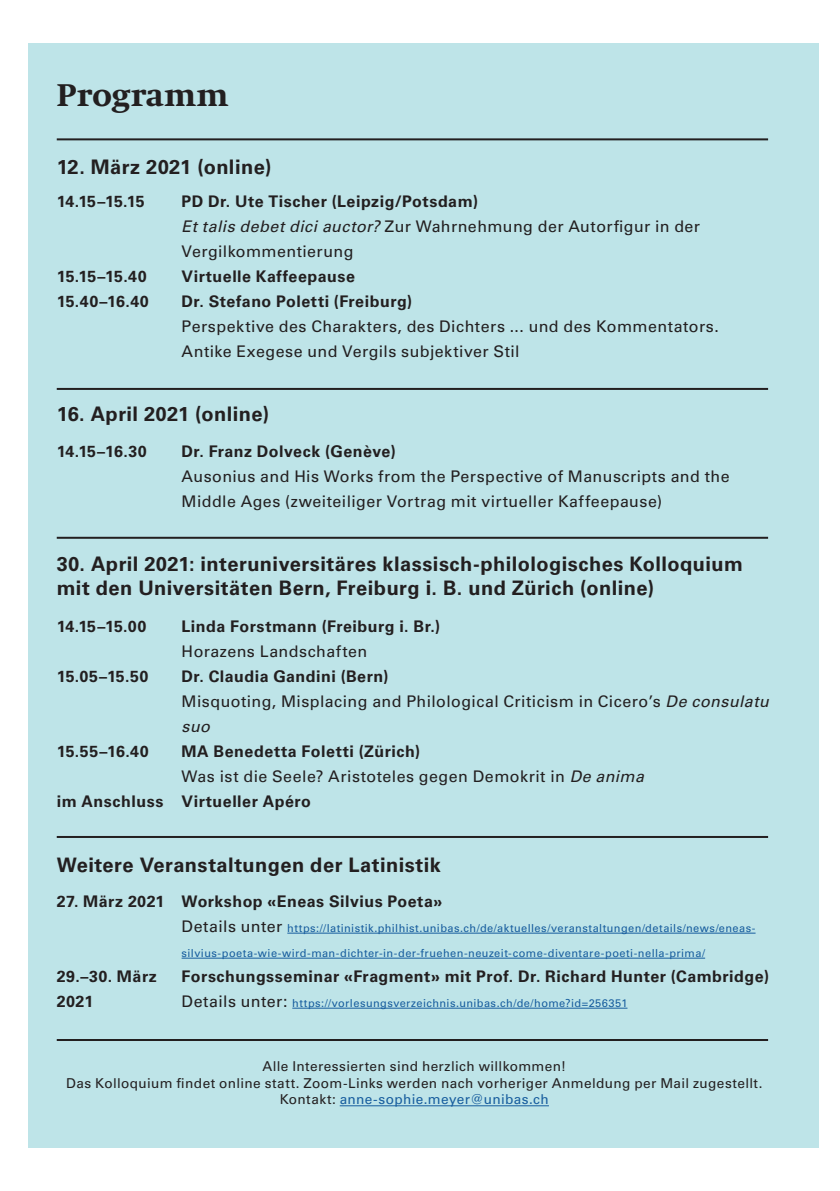
<style>
.page{position:relative;width:840px;height:1191px;background:#fff}
.page>*{position:absolute;margin:0;border:0;box-sizing:border-box;transform-origin:0 0}
.Swift_Bold_16_18{font:700 32px "Swift Neue LT Pro";letter-spacing:.025em;color:#231f20}
.Swift_Bold_16_18-2{font:700 20px/24px "Univers LT Std";letter-spacing:.02em;color:#231f20}
.Univers_Bold_8_5_12{font:16px/25px "Univers LT Std";letter-spacing:.025em;color:#231f20}
.Univers_Bold_8_5_12-2{font:700 16px/25px "Univers LT Std";letter-spacing:.03em;color:#231f20}
.Univers_Roman_8_5_12{font:700 16px "Univers LT Std";letter-spacing:.02em;color:#231f20}
.Univers_Roman__6_5_8{font:13.6px "Univers LT Std";letter-spacing:.03em;color:#231f20}
.Univers_Roman__6_5_8-2{font:13.6px "Univers LT Std";letter-spacing:.025em;color:#175d9e}
.Univers_Bold_8_5_12-3{font:11px "Univers LT Std";letter-spacing:.04em;color:#175d9e}
.s1{font-style:italic}
.s2{font-size:16px;color:#231f20}
.s3{color:#231f20}
</style>
<div class="page">
<div style="left:28px;top:43px;width:790px;height:1104px;background:#bee4e8"></div>
<hr style="left:287px;top:932px;width:468px;height:1px;background:#175d9e">
<hr style="left:181px;top:957px;width:523px;height:1px;background:#175d9e">
<hr style="left:292px;top:1007px;width:335px;height:1px;background:#175d9e">
<hr style="left:339px;top:1105px;width:209px;height:1px;background:#175d9e">
<hr style="left:57px;top:1039px;width:710px;height:2px;background:#231f20">
<hr style="left:57px;top:836px;width:710px;height:2px;background:#231f20">
<hr style="left:57px;top:537px;width:710px;height:2px;background:#231f20">
<hr style="left:57px;top:388px;width:710px;height:2px;background:#231f20">
<hr style="left:57px;top:138px;width:710px;height:2px;background:#231f20">
<p class="Swift_Bold_16_18" style="left:57px;top:76px;width:173px">Programm</p>
<p class="Swift_Bold_16_18-2" style="left:57px;top:155px;width:216px">12. März 2021 (online)</p>
<p class="Univers_Bold_8_5_12-2" style="left:57px;top:189px;width:89px">14.15–15.15</p>
<p class="Univers_Bold_8_5_12-2" style="left:57px;top:264px;width:91px">15.15–15.40</p>
<p class="Univers_Roman_8_5_12" style="left:57px;top:292px;width:93px">15.40–16.40</p>
<p class="Univers_Bold_8_5_12-2" style="left:181px;top:189px;width:298px">PD Dr. Ute Tischer (Leipzig/Potsdam)</p>
<p class="Univers_Bold_8_5_12" style="left:181px;top:214px;width:519px"><span class="s1">Ettalis debetdiciauctor?</span> Zur Wahrnehmung der Autorfigur in der<br>Vergilkommentierung</p>
<p class="Univers_Bold_8_5_12-2" style="left:181px;top:264px;width:175px">Virtuelle Kaffeepause</p>
<p class="Univers_Bold_8_5_12-2" style="left:181px;top:289px;width:232px">Dr. Stefano Poletti (Freiburg)</p>
<p class="Univers_Bold_8_5_12" style="left:181px;top:314px;width:538px">Perspektive des Charakters, des Dichters ... und des Kommentators.<br>Antike Exegese und Vergils subjektiver Stil</p>
<p class="Swift_Bold_16_18-2" style="left:57px;top:402px;width:214px">16. April 2021 (online)</p>
<p class="Univers_Bold_8_5_12-2" style="left:57px;top:439px;width:91px">14.15–16.30</p>
<p class="Univers_Bold_8_5_12-2" style="left:181px;top:439px;width:215px">Dr. Franz Dolveck (Genève)</p>
<p class="Univers_Bold_8_5_12" style="left:181px;top:464px;width:549px">Ausonius and His Works from the Perspective of Manuscripts and the<br>Middle Ages (zweiteiliger Vortrag mit virtueller Kaffeepause)</p>
<p class="Swift_Bold_16_18-2" style="left:57px;top:552px;width:687px">30. April 2021: interuniversitäres klassisch-philologisches Kolloquium mit den Universitäten Bern, Freiburg i. B. und Zürich (online)</p>
<p class="Univers_Bold_8_5_12-2" style="left:57px;top:614px;width:91px">14.15–15.00</p>
<p class="Univers_Bold_8_5_12-2" style="left:57px;top:664px;width:93px">15.05–15.50</p>
<p class="Univers_Bold_8_5_12-2" style="left:57px;top:739px;width:93px">15.55–16.40</p>
<p class="Univers_Bold_8_5_12-2" style="left:57px;top:789px;width:108px">im Anschluss</p>
<p class="Univers_Bold_8_5_12-2" style="left:181px;top:614px;width:260px">Linda Forstmann (Freiburg i. Br.)</p>
<p class="Univers_Bold_8_5_12" style="left:181px;top:639px;width:187px">Horazens Landschaften</p>
<p class="Univers_Bold_8_5_12-2" style="left:181px;top:664px;width:208px">Dr. Claudia Gandini (Bern)</p>
<p class="Univers_Bold_8_5_12" style="left:181px;top:689px;width:592px">Misquoting, Misplacing and Philological Criticism in Cicero’s <span class="s1">De consulatu suo</span></p>
<p class="Univers_Bold_8_5_12-2" style="left:181px;top:739px;width:240px">MA Benedetta Foletti (Zürich)</p>
<p class="Univers_Bold_8_5_12" style="left:181px;top:764px;width:467px">Was ist die Seele? Aristoteles gegen Demokrit in <span class="s1">De anima</span></p>
<p class="Univers_Bold_8_5_12-2" style="left:181px;top:789px;width:131px">Virtueller Apéro</p>
<p class="Swift_Bold_16_18-2" style="left:57px;top:852px;width:385px">Weitere Veranstaltungen der Latinistik</p>
<p class="Univers_Bold_8_5_12-2" style="left:57px;top:889px;width:109px">27. März 2021</p>
<p class="Univers_Bold_8_5_12-2" style="left:57px;top:964px;width:102px">29.–30. März<br>2021</p>
<p class="Univers_Bold_8_5_12-2" style="left:181px;top:889px;width:262px">Workshop «Eneas Silvius Poeta»</p>
<p class="Univers_Bold_8_5_12-3" style="left:181px;top:921px;width:575px"><span class="s2">Details unter</span> https://latinistik.philhist.unibas.ch/de/aktuelles/veranstaltungen/details/news/eneas-</p>
<p class="Univers_Bold_8_5_12-3" style="left:181px;top:946px;width:524px">silvius-poeta-wie-wird-man-dichter-in-der-fruehen-neuzeit-come-diventare-poeti-nella-prima/</p>
<p class="Univers_Bold_8_5_12-2" style="left:181px;top:964px;width:588px">Forschungsseminar «Fragment» mit Prof. Dr. Richard Hunter (Cambridge)</p>
<p class="Univers_Bold_8_5_12-3" style="left:181px;top:996px;width:447px"><span class="s2">Details unter:</span> https://vorlesungsverzeichnis.unibas.ch/de/home?id=256351</p>
<p class="Univers_Roman__6_5_8" style="left:262px;top:1058px;width:305px">Alle Interessierten sind herzlich willkommen!</p>
<p class="Univers_Roman__6_5_8" style="left:66px;top:1074px;width:697px">Das Kolloquium findet online statt. Zoom-Links werden nach vorheriger Anmeldung per Mail zugestellt.</p>
<p class="Univers_Roman__6_5_8-2" style="left:279px;top:1091px;width:270px"><span class="s3">Kontakt:</span> anne-sophie.meyer@unibas.ch</p>
</div>
